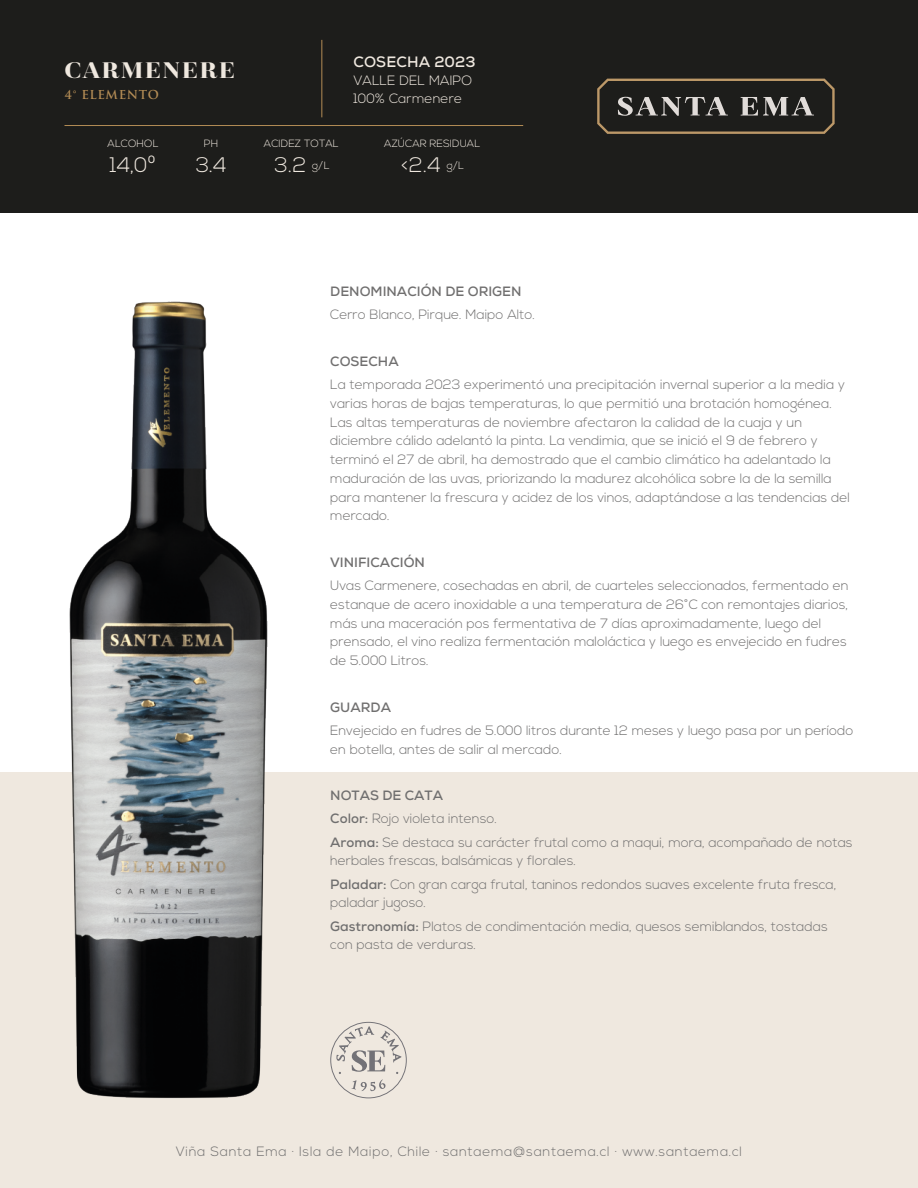
<style>
.page{position:relative;width:918px;height:1188px;background:#fff}
.page>*{position:absolute;margin:0;border:0;box-sizing:border-box;transform-origin:0 0}
.t1{font:900 28.5px "Revista";letter-spacing:.05em;color:#efe8df}
.t2{font:300 21px "Nexa";color:#efe8df}
.t3{font:300 21px "Nexa";color:#efe8df}
.t4{font:700 15px "Nexa";letter-spacing:.01em;color:#efe8df}
.t5{font:300 13.5px/18.8px "Nexa";color:#706f6f}
.t6{font:300 13.5px "Nexa";letter-spacing:.05em;color:#706f6f}
.t7{font:700 13.5px "Nexa";color:#706f6f}
.t8{font:300 13.5px/18px "Nexa";letter-spacing:.01em;color:#efe8df}
.t9{font:600 12px "Trajan Pro 3";letter-spacing:.05em;color:#b38c55}
.t10{font:300 10.5px "Nexa";letter-spacing:.01em;color:#efe8df}
.s1{font-weight:700}
</style>
<div class="page">
<div style="left:0;top:772px;width:918px;height:416px;background:#efe8df"></div>
<svg style="left:330px;top:1022px;width:77px;height:76px"></svg>
<div style="left:0;top:0;width:918px;height:213px;background:#1d1d1b"></div>
<hr style="left:64px;top:125px;width:459px;height:1px;background:#b38c55">
<img style="left:70px;top:302px;width:197px;height:796px">
<hr style="left:321px;top:40px;width:1px;height:77px;background:#b38c55">
<svg style="left:597px;top:79px;width:238px;height:55px"></svg>
<h1 class="t1" style="left:64px;top:53px;width:172px">carmenere</h1>
<p class="t9" style="left:64px;top:86px;width:96px">4° ELEMENTO</p>
<p class="t4" style="left:353px;top:52px;width:124px">COSECHA 2023</p>
<p class="t8" style="left:353px;top:72px;width:121px">VALLE DEL MAIPO<br>100% Carmenere</p>
<p class="t10" style="left:108px;top:137px;width:52px">ALCOHOL</p>
<p class="t10" style="left:204px;top:137px;width:16px">PH</p>
<p class="t10" style="left:264px;top:137px;width:76px">ACIDEZ TOTAL</p>
<p class="t10" style="left:384px;top:137px;width:97px">AZÚCAR RESIDUAL</p>
<h2 class="t3" style="left:110px;top:153px;width:48px">14,0º</h2>
<h2 class="t3" style="left:196px;top:153px;width:32px">3.4</h2>
<h2 class="t2" style="left:274px;top:153px;width:57px">3.2 <sup>g/L</sup></h2>
<h2 class="t2" style="left:401px;top:153px;width:65px">&lt;2.4 <sup>g/L</sup></h2>
<p class="t7" style="left:330px;top:283px;width:193px">DENOMINACIÓN DE ORIGEN</p>
<p class="t5" style="left:330px;top:306px;width:206px">Cerro Blanco, Pirque. Maipo Alto.</p>
<p class="t7" style="left:330px;top:353px;width:70px">COSECHA</p>
<p class="t5" style="left:330px;top:376px;width:521px">La temporada 2023 experimentó una precipitación invernal superior a la media y varias horas de bajas temperaturas, lo que permitió una brotación homogénea.<br>Las altas temperaturas de noviembre afectaron la calidad de la cuaja y un diciembre cálido adelantó la pinta. La vendimia, que se inició el 9 de febrero y terminó el 27 de abril, ha demostrado que el cambio climático ha adelantado la maduración de las uvas, priorizando la madurez alcohólica sobre la de la semilla para mantener la frescura y acidez de los vinos, adaptándose a las tendencias del mercado.</p>
<p class="t7" style="left:330px;top:554px;width:96px">VINIFICACIÓN</p>
<p class="t5" style="left:330px;top:577px;width:520px">Uvas Carmenere, cosechadas en abril, de cuarteles seleccionados, fermentado en estanque de acero inoxidable a una temperatura de 26°C con remontajes diarios, más una maceración pos fermentativa de 7 días aproximadamente, luego del prensado, el vino realiza fermentación maloláctica y luego es envejecido en fudres de 5.000 Litros.</p>
<p class="t7" style="left:330px;top:698px;width:62px">GUARDA</p>
<p class="t5" style="left:330px;top:722px;width:525px">Envejecido en fudres de 5.000 litros durante 12 meses y luego pasa por un período en botella, antes de salir al mercado.</p>
<p class="t5" style="left:330px;top:785px;width:524px;line-height:23.2px"><span class="s1">NOTAS DE CATA<br>Color:</span> Rojo violeta intenso.<br><span class="s1">Aroma:</span> Se destaca su carácter frutal como a maqui, mora, acompañado de notas</p>
<p class="t5" style="left:330px;top:850px;width:508px;line-height:23.2px">herbales frescas, balsámicas y florales.<br><span class="s1">Paladar:</span> Con gran carga frutal, taninos redondos suaves excelente fruta fresca,</p>
<p class="t5" style="left:330px;top:892px;width:499px;line-height:23.2px">paladar jugoso.<br><span class="s1">Gastronomía:</span> Platos de condimentación media, quesos semiblandos, tostadas</p>
<p class="t5" style="left:330px;top:936px;width:147px">con pasta de verduras.</p>
<p class="t6" style="left:176px;top:1143px;width:568px">Viña Santa Ema · Isla de Maipo, Chile · santaema@santaema.cl · www.santaema.cl</p>
</div>
